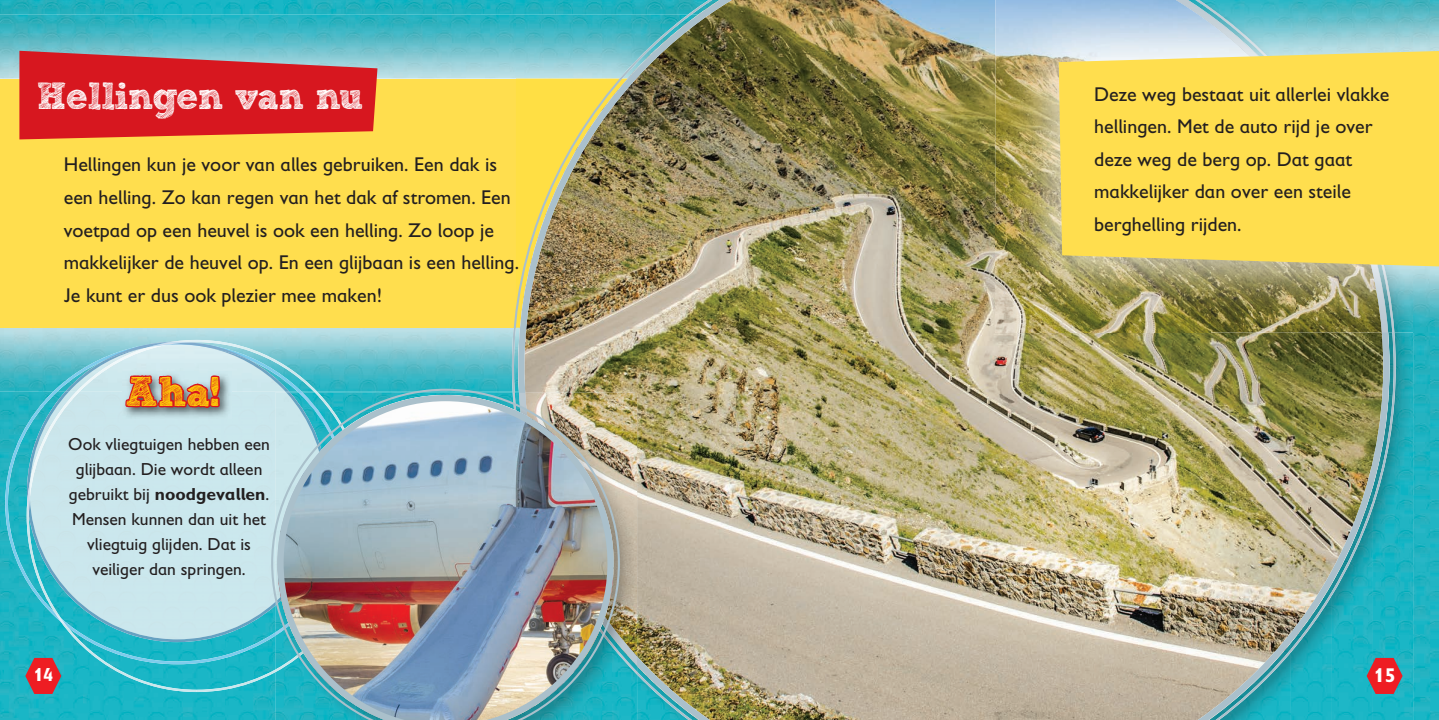
<style>
.page{position:relative;width:1439px;height:720px;background:#fff}
.page>*{position:absolute;margin:0;border:0;box-sizing:border-box;transform-origin:0 0}
.t1{font:700 41.25px "Sketch Block";color:#feca0a}
.t2{font:700 37.5px "Sketch Block";letter-spacing:-.03em;color:#fff}
.t3{font:20px/32.5px "Gill Sans Infant Std";color:#231f20}
.t4{font:700 20px "Gill Sans Infant Std";color:#fff}
.t5{font:700 18.75px "Gill Sans Infant Std";color:#fff}
.t6{font:17.5px/25px "Gill Sans Infant Std";color:#231f20;text-align:center}
.s1{font-weight:700}
</style>
<div class="page">
<img style="left:0;top:0;width:512px;height:15px">
<img style="left:0;top:391px;width:44px;height:328px">
<img style="left:44px;top:691px;width:46px;height:28px">
<img style="left:90px;top:691px;width:45px;height:28px">
<img style="left:225px;top:664px;width:46px;height:55px">
<img style="left:135px;top:664px;width:90px;height:55px">
<img style="left:315px;top:719px;width:404px;height:1px">
<img style="left:1413px;top:332px;width:26px;height:387px">
<img style="left:719px;top:719px;width:675px;height:1px">
<img style="left:0;top:15px;width:512px;height:64px">
<img style="left:0;top:327px;width:43px;height:64px">
<img style="left:43px;top:327px;width:86px;height:14px">
<img style="left:129px;top:327px;width:383px;height:22px">
<img style="left:350px;top:349px;width:162px;height:39px">
<div style="left:0;top:79px;width:640px;height:248px;background:#ffde4e"></div>
<img style="left:1395px;top:332px;width:18px;height:387px">
<img style="left:518px;top:0;width:871px;height:719px">
<img style="left:1413px;top:0;width:26px;height:332px">
<img style="left:1394px;top:0;width:19px;height:51px">
<img style="left:1394px;top:291px;width:19px;height:41px">
<img style="left:995px;top:0;width:181px;height:332px">
<img style="left:1176px;top:0;width:212px;height:332px">
<div style="left:1058px;top:51px;width:381px;height:215px;background:#ffde4e"></div>
<svg style="left:5px;top:342px;width:345px;height:322px;background:#37b8c7"></svg>
<div style="left:79px;top:461px;width:192px;height:36px;background:#cbe7ed"></div>
<img style="left:27px;top:391px;width:3px;height:88px">
<img style="left:30px;top:497px;width:241px;height:144px">
<svg style="left:19px;top:51px;width:358px;height:88px;background:#d13132"></svg>
<img style="left:174px;top:340px;width:143px;height:48px">
<img style="left:27px;top:501px;width:170px;height:190px">
<svg style="left:54px;top:611px;width:14px;height:16px"></svg>
<img style="left:30px;top:391px;width:49px;height:106px">
<img style="left:27px;top:479px;width:3px;height:37px">
<img style="left:197px;top:669px;width:74px;height:22px">
<img style="left:620px;top:392px;width:17px;height:273px">
<img style="left:271px;top:388px;width:349px;height:331px">
<img style="left:277px;top:395px;width:337px;height:324px">
<svg style="left:41px;top:341px;width:237px;height:120px;background:#bacdd5"></svg>
<svg style="left:25px;top:657px;width:36px;height:36px"></svg>
<svg style="left:1366px;top:657px;width:36px;height:36px"></svg>
<h2 class="t2" style="left:36px;top:73px;width:329px">Hellingen van nu</h2>
<p class="t3" style="left:1094px;top:77px;width:296px">Deze weg bestaat uit allerlei vlakke hellingen. Met de auto rijd je over deze weg de berg op. Dat gaat makkelijker dan over een steile berghelling rijden.</p>
<p class="t3" style="left:64px;top:148px;width:457px">Hellingen kun je voor van alles gebruiken. Een dak is een helling. Zo kan regen van het dak af stromen. Een voetpad op een heuvel is ook een helling. Zo loop je makkelijker de heuvel op. En een glijbaan is een helling.<br>Je kunt er dus ook plezier mee maken!</p>
<h1 class="t1" style="left:125px;top:366px;width:96px">Aha!</h1>
<p class="t6" style="left:68px;top:431px;width:203px">Ook vliegtuigen hebben een glijbaan. Die wordt alleen gebruikt bij <span class="s1">noodgevallen</span>.<br>Mensen kunnen dan uit het vliegtuig glijden. Dat is veiliger dan springen.</p>
<p class="t5" style="left:33px;top:663px;width:22px">14</p>
<p class="t4" style="left:1374px;top:663px;width:23px">15</p>
</div>
